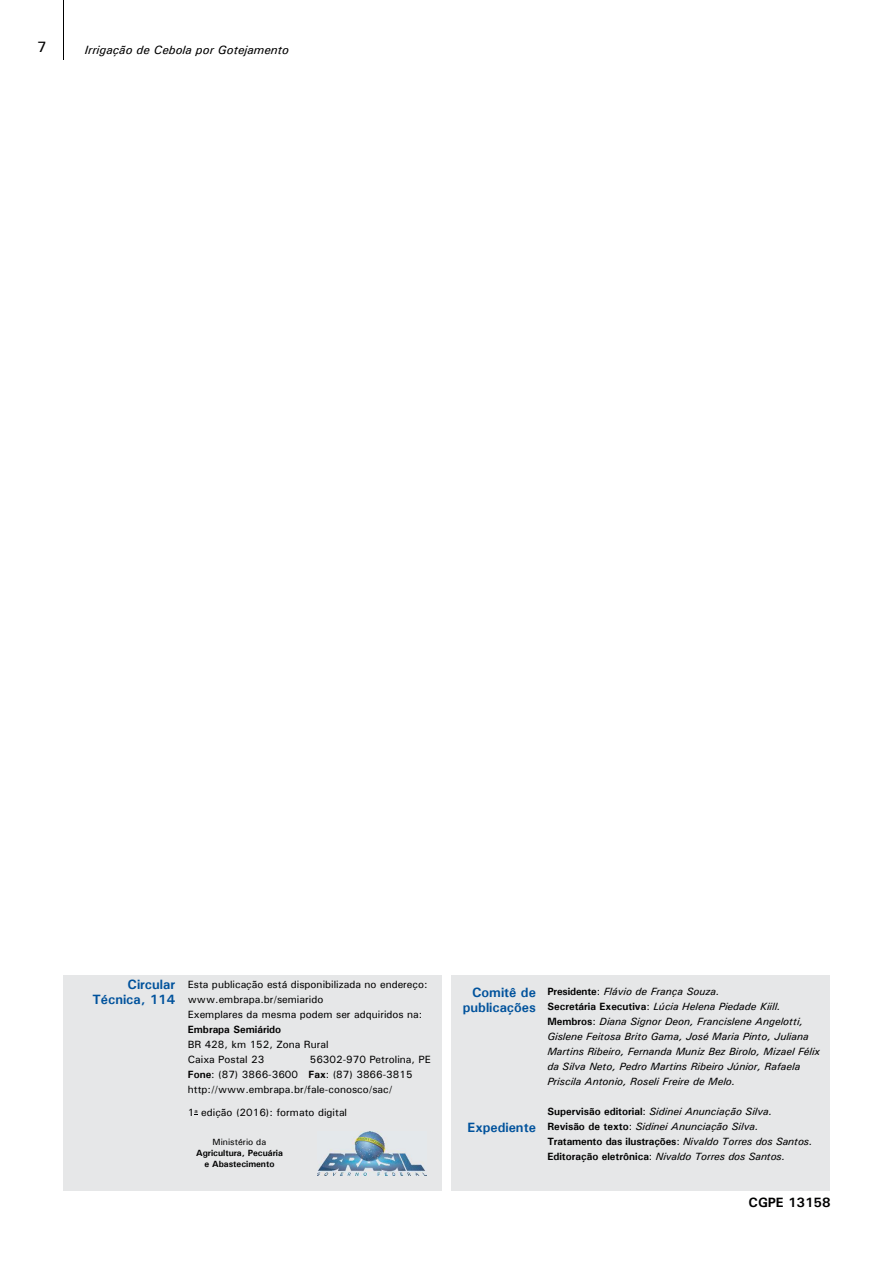
<style>
.page{position:relative;width:893px;height:1263px;background:#fff}
.page>*{position:absolute;margin:0;border:0;box-sizing:border-box;transform-origin:0 0}
.t1{font:500 15px "Univers";color:#000}
.t2{font:700 13.5px/15px "Univers";color:#00529c;text-align:right}
.t3{font:700 13.5px "Univers";color:#000}
.t4{font:italic 12px "Univers";color:#000}
.t5{font:italic 10.5px/15px "Univers";color:#000}
.t6{font:500 10.5px/15px "Univers";color:#000}
.t7{font:700 10.5px "Univers";color:#000}
.t8{font:700 9px/10.8px "Univers";color:#000;text-align:center}
.t9{font:500 9px "Univers";color:#000}
.s1{font-weight:700}
.s2{font-weight:700;font-style:normal}
.s3{font-weight:500;font-style:normal}
</style>
<div class="page">
<hr style="left:63px;top:0;width:1px;height:60px;background:#000">
<div style="left:450px;top:975px;width:379px;height:215px;background:#e6e7e8"></div>
<div style="left:64px;top:975px;width:378px;height:215px;background:#e6e7e8"></div>
<img style="left:317px;top:1132px;width:108px;height:43px">
<h1 class="t1" style="left:37px;top:42px;width:11px">7</h1>
<p class="t4" style="left:85px;top:45px;width:206px">Irrigação de Cebola por Gotejamento</p>
<p class="t2" style="left:92px;top:978px;width:84px">Circular<br>Técnica, 114</p>
<p class="t6" style="left:188px;top:978px;width:241px">Esta publicação está disponibilizada no endereço: www.embrapa.br/semiarido<br>Exemplares da mesma podem ser adquiridos na:</p>
<p class="t7" style="left:188px;top:1025px;width:95px">Embrapa Semiárido</p>
<p class="t6" style="left:188px;top:1038px;width:142px">BR 428, km 152, Zona Rural<br>Caixa Postal 23</p>
<p class="t6" style="left:188px;top:1053px;width:244px;text-indent:122px">56302-970 Petrolina, PE<br><span class="s1">Fone</span>: (87) 3866-3600 <span class="s1">Fax</span>: (87) 3866-3815 http://www.embrapa.br/fale-conosco/sac/</p>
<p class="t6" style="left:188px;top:1106px;width:161px">1<sup>a</sup> edição (2016): formato digital</p>
<p class="t9" style="left:213px;top:1139px;width:55px">Ministério da</p>
<p class="t8" style="left:196px;top:1148px;width:88px">Agricultura, Pecuária e Abastecimento</p>
<p class="t2" style="left:463px;top:986px;width:74px">Comitê de publicações</p>
<p class="t2" style="left:467px;top:1121px;width:70px">Expediente</p>
<p class="t5" style="left:547px;top:985px;width:274px"><span class="s2">Presidente</span><span class="s3">:</span> Flávio de França Souza.<br><span class="s2">Secretária Executiva</span><span class="s3">:</span> Lúcia Helena Piedade Kiill.<br><span class="s2">Membros</span><span class="s3">:</span> Diana Signor Deon, Francislene Angelotti, Gislene Feitosa Brito Gama, José Maria Pinto, Juliana Martins Ribeiro, Fernanda Muniz Bez Birolo, Mizael Félix da Silva Neto, Pedro Martins Ribeiro Júnior, Rafaela Priscila Antonio, Roseli Freire de Melo.</p>
<p class="t5" style="left:547px;top:1105px;width:267px"><span class="s2">Supervisão editorial</span><span class="s3">:</span> Sidinei Anunciação Silva.<br><span class="s2">Revisão de texto</span><span class="s3">:</span> Sidinei Anunciação Silva.<br><span class="s2">Tratamento das ilustrações</span><span class="s3">:</span> Nivaldo Torres dos Santos.<br><span class="s2">Editoração eletrônica</span><span class="s3">:</span> Nivaldo Torres dos Santos.</p>
<p class="t3" style="left:748px;top:1198px;width:83px">CGPE 13158</p>
</div>
